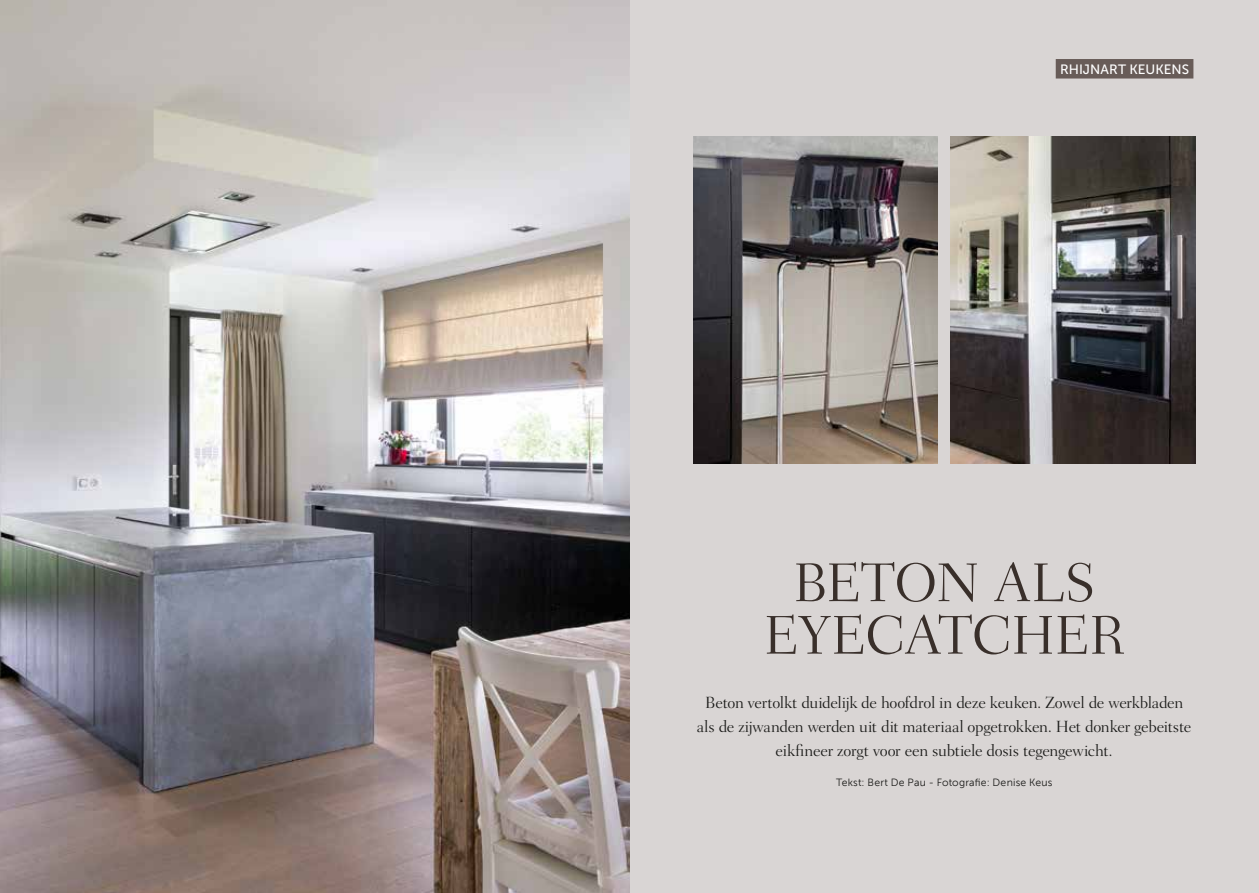
<style>
.page{position:relative;width:1259px;height:893px;background:#fff}
.page>*{position:absolute;margin:0;border:0;box-sizing:border-box;transform-origin:0 0}
.t1{font:300 55.5px/52.5px "Fairfield LT Std";letter-spacing:-.015em;color:#392f2a;text-align:center}
.t2{font:300 16.5px/24px "Fairfield LT Std";letter-spacing:-.02em;color:#1a1a18;text-align:center}
.t3{font:13.5px "Museo Sans 500";letter-spacing:.005em;color:#fff}
.t4{font:10.5px "Museo Sans 300";letter-spacing:.02em;color:#1a1a18}
</style>
<div class="page">
<div style="left:629px;top:0;width:630px;height:893px;background:#d9d5d4"></div>
<img style="left:0;top:0;width:629px;height:893px">
<div style="left:1055px;top:59px;width:138px;height:20px;background:#685c58"></div>
<img style="left:693px;top:136px;width:245px;height:327px">
<img style="left:950px;top:136px;width:245px;height:327px">
<p class="t3" style="left:1060px;top:62px;width:131px">RHIJNART KEUKENS</p>
<h1 class="t1" style="left:763px;top:557px;width:363px">Beton als eyecatcher</h1>
<p class="t2" style="left:697px;top:690px;width:496px">Beton vertolkt duidelijk de hoofdrol in deze keuken. Zowel de werkbladen als de zijwanden werden uit dit materiaal opgetrokken. Het donker gebeitste eikfineer zorgt voor een subtiele dosis tegengewicht.</p>
<p class="t4" style="left:836px;top:776px;width:218px">Tekst: Bert De Pau - Fotografie: Denise Keus</p>
</div>
